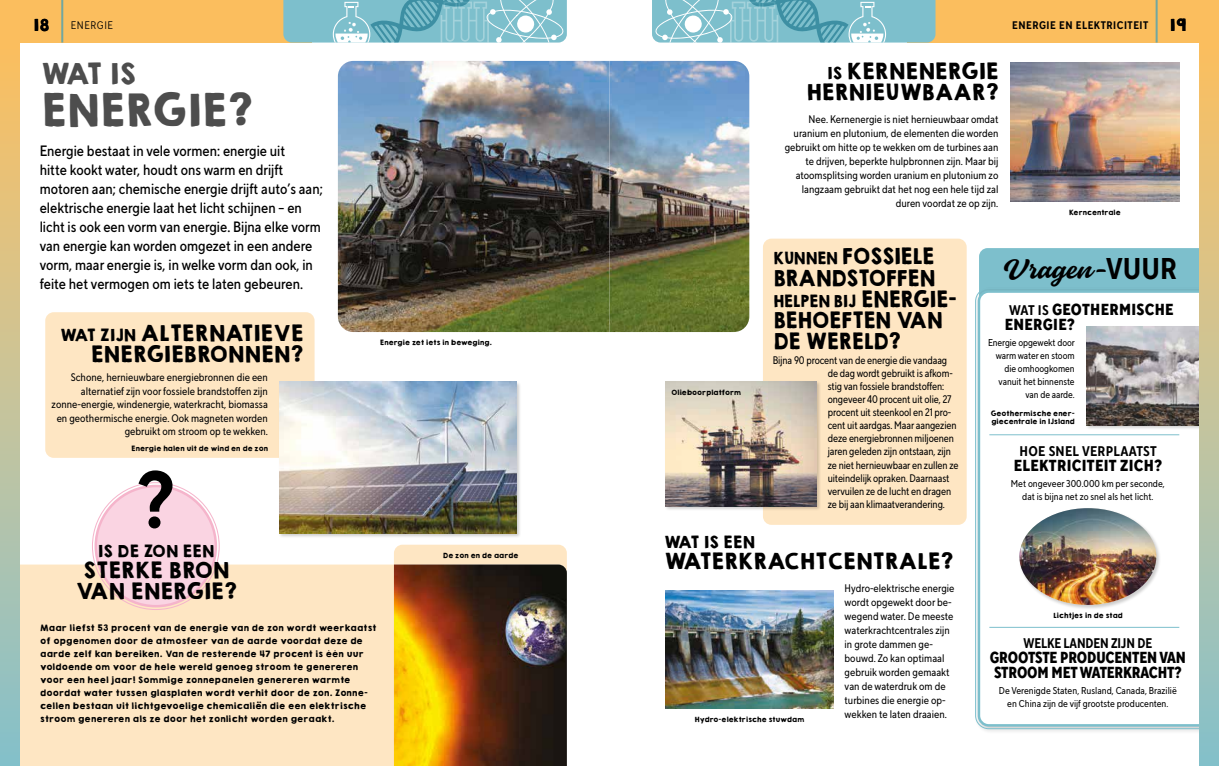
<style>
.page{position:relative;width:1219px;height:766px;background:#fff}
.page>*{position:absolute;margin:0;border:0;box-sizing:border-box;transform-origin:0 0}
.t1{font:700 80px "TT Norms Std Cond";color:#000}
.t2{font:40px "KGHAPPY Solid";letter-spacing:-.02em;color:#4d4d4d}
.t3{font:30px "Monteria";color:#000}
.t4{font:26px "KGHAPPY Solid";color:#4d4d4d}
.t5{font:20px/21px "KGHAPPY Solid";letter-spacing:-.02em;color:#000;text-align:right}
.t6{font:20px/21px "KGHAPPY Solid";letter-spacing:-.04em;color:#000;scale:.96 1}
.t7{font:800 16px/15px "TT Norms Std Cond";letter-spacing:.02em;color:#000}
.t8{font:800 16px/15px "TT Norms Std Cond";letter-spacing:-.01em;color:#000;scale:.94 1}
.t9{font:500 15px/19px "TT Norms Std Cond";color:#000}
.t10{font:15px "KGHAPPY Solid";letter-spacing:-.03em;color:#000}
.t11{font:15px "KGHAPPY Solid";letter-spacing:-.03em;color:#000;scale:.96 1}
.t12{font:700 14px "TT Norms Std Cond";letter-spacing:.005em;color:#000}
.t13{font:700 14px "TT Norms Std Cond";letter-spacing:.005em;color:#000;scale:.94 1}
.t14{font:11px/14px "TT Norms Std Cond";color:#000;text-align:right}
.t15{font:11px/13px "TT Norms Std Cond";color:#000;scale:.96 1}
.t16{font:700 11px "TT Norms Std Cond";letter-spacing:.05em;color:#000}
.t17{font:11px "TT Norms Std Cond";letter-spacing:.05em;color:#000}
.t18{font:10px/13px "TT Norms Std Cond";color:#000;text-align:center}
.t19{font:8px/13px "KGHAPPY Solid";color:#000}
.t20{font:6.5px/8px "KGHAPPY Solid";letter-spacing:-.02em;color:#000}
.s1{font-size:15px}
.s2{font-size:20px}
.s3{font-family:"TT Norms Std Cond";font-weight:700}
.s4{font-weight:700;font-size:14px}
</style>
<div class="page">
<div style="left:0;top:0;width:312px;height:43px;background:#fbbe5e"></div>
<svg style="left:283px;top:0;width:284px;height:43px;background:#86c1cd"></svg>
<hr style="left:61px;top:0;width:2px;height:43px;background:#72a7a0">
<div style="left:394px;top:544px;width:173px;height:48px;background:#fee6c3;border-radius:9px"></div>
<div style="left:20px;top:564px;width:374px;height:201px;background:#fee6c3"></div>
<img style="left:394px;top:564px;width:173px;height:201px">
<div style="left:96px;top:486px;width:120px;height:120px;background:#fad4e2;border-radius:50%"></div>
<div style="left:95px;top:484px;width:122px;height:123px;border:2px solid #f5b4cb;border-radius:50%"></div>
<img style="left:338px;top:61px;width:411px;height:271px">
<div style="left:45px;top:312px;width:270px;height:145px;background:#fee6c3;border-radius:9px"></div>
<div style="left:278px;top:381px;width:243px;height:157px;background:#000;opacity:.2"></div>
<img style="left:279px;top:382px;width:237px;height:151px">
<div style="left:0;top:43px;width:20px;height:722px;background:linear-gradient(to bottom,#ffc163,#89c3ce)"></div>
<div style="left:907px;top:0;width:312px;height:43px;background:#fbbe5e"></div>
<svg style="left:652px;top:0;width:283px;height:43px;background:#85c1cd"></svg>
<hr style="left:1156px;top:0;width:2px;height:43px;background:#72a7a0">
<div style="left:763px;top:238px;width:204px;height:286px;background:#fee6c3;border-radius:9px"></div>
<svg style="left:978px;top:292px;width:221px;height:434px"></svg>
<div style="left:1018px;top:507px;width:143px;height:103px;background:#000;opacity:.2"></div>
<img style="left:1019px;top:508px;width:137px;height:96px">
<hr style="left:989px;top:626px;width:190px;height:1px;background:#7dbfcc">
<hr style="left:989px;top:434px;width:190px;height:1px;background:#7dbfcc">
<div style="left:1085px;top:325px;width:119px;height:105px;background:#000;opacity:.2"></div>
<svg style="left:979px;top:248px;width:220px;height:177px"></svg>
<img style="left:1086px;top:326px;width:113px;height:99px">
<div style="left:1199px;top:43px;width:20px;height:722px;background:linear-gradient(to bottom,#ffc163,#89c3ce)"></div>
<img style="left:665px;top:590px;width:168px;height:118px">
<img style="left:1010px;top:62px;width:169px;height:139px">
<div style="left:664px;top:380px;width:157px;height:131px;background:#000;opacity:.2"></div>
<img style="left:665px;top:381px;width:151px;height:125px">
<h3 class="t10" style="left:33px;top:13px;width:18px">18</h3>
<p class="t16" style="left:1012px;top:18px;width:138px">ENERGIE EN ELEKTRICITEIT</p>
<h3 class="t10" style="left:1170px;top:13px;width:18px">19</h3>
<p class="t17" style="left:71px;top:19px;width:44px">ENERGIE</p>
<h3 class="t4" style="left:40px;top:52px;width:97px">WAT IS</h3>
<h2 class="t2" style="left:40px;top:76px;width:215px">ENERGIE?</h2>
<p class="t9" style="left:40px;top:141px;width:285px">Energie bestaat in vele vormen: energie uit<br>hitte kookt water, houdt ons warm en drijft motoren aan; chemische energie drijft auto’s aan; elektrische energie laat het licht schijnen – en licht is ook een vorm van energie. Bijna elke vorm van energie kan worden omgezet in een andere vorm, maar energie is, in welke vorm dan ook, in feite het vermogen om iets te laten gebeuren.</p>
<h3 class="t5" style="left:60px;top:322px;width:245px"><span class="s1">WAT ZIJN</span> ALTERNATIEVE<br>ENERGIEBRONNEN?</h3>
<p class="t14" style="left:52px;top:370px;width:218px;line-height:13.5px">Schone, hernieuwbare energiebronnen die een alternatief zijn voor fossiele brandstoffen zijn zonne-energie, windenergie, waterkracht, biomassa en geothermische energie. Ook magneten worden gebruikt om stroom op te wekken.</p>
<p class="t20" style="left:131px;top:443px;width:138px">Energie halen uit de wind en de zon</p>
<h1 class="t1" style="left:137px;top:449px;width:39px">?</h1>
<p class="t20" style="left:380px;top:338px;width:113px">Energie zet iets in beweging.</p>
<h3 class="t10" style="left:98px;top:537px;width:118px">IS DE ZON EEN</h3>
<h3 class="t5" style="left:75px;top:558px;width:163px;text-align:center">STERKE BRON<br>VAN ENERGIE?</h3>
<p class="t19" style="left:40px;top:620px;width:338px">Maar liefst 53 procent van de energie van de zon wordt weerkaatst of opgenomen door de atmosfeer van de aarde voordat deze de aarde zelf kan bereiken. Van de resterende 47 procent is één uur voldoende om voor de hele wereld genoeg stroom te genereren voor een heel jaar! Sommige zonnepanelen genereren warmte doordat water tussen glasplaten wordt verhit door de zon. Zonne&shy;cellen bestaan uit lichtgevoelige chemicaliën die een elektrische stroom genereren als ze door het zonlicht worden geraakt.</p>
<p class="t20" style="left:443px;top:551px;width:77px">De zon en de aarde</p>
<p class="t20" style="left:671px;top:388px;width:71px">Olieboorplatform</p>
<h3 class="t5" style="left:806px;top:60px;width:194px"><span class="s1">IS</span> KERNENERGIE<br>HERNIEUWBAAR?</h3>
<p class="t14" style="left:785px;top:112px;width:215px">Nee. Kernenergie is niet hernieuwbaar omdat uranium en plutonium, de elementen die worden gebruikt om hitte op te wekken om de turbines aan te drijven, beperkte hulpbronnen zijn. Maar bij atoomsplitsing worden uranium en plutonium zo langzaam gebruikt dat het nog een hele tijd zal duren voordat ze op zijn.</p>
<p class="t20" style="left:1069px;top:208px;width:53px">Kerncentrale</p>
<h3 class="t6" style="left:773px;top:245px;width:171px"><span class="s1">KUNNEN</span> FOSSIELE<br>BRANDSTOFFEN</h3>
<h3 class="t11" style="left:773px;top:288px;width:193px">HELPEN BIJ <span class="s2">ENERGIE-</span></h3>
<h3 class="t6" style="left:773px;top:308px;width:178px">BEHOEFTEN VAN<br>DE WERELD?</h3>
<p class="t15" style="left:828px;top:354px;width:138px;text-indent:-55px">Bijna 90 procent van de energie die vandaag de dag wordt gebruikt is afkom&shy;stig van fossiele brandstoffen: ongeveer 40 procent uit olie, 27 procent uit steenkool en 21 pro&shy;cent uit aardgas. Maar aangezien deze energiebronnen miljoenen jaren geleden zijn ontstaan, zijn ze niet hernieuwbaar en zullen ze uiteindelijk opraken. Daarnaast vervuilen ze de lucht en dragen ze bĳ aan klimaatverandering.</p>
<h3 class="t3" style="left:1003px;top:249px;width:176px">Vragen-<span class="s3">VUUR</span></h3>
<h3 class="t7" style="left:1005px;top:301px;width:170px"><span class="s4">WAT IS</span> GEOTHERMISCHE<br>ENERGIE?</h3>
<p class="t18" style="left:988px;top:335px;width:88px;text-align:right">Energie opgewekt door warm water en stoom die omhoogkomen vanuit het binnenste van de aarde.</p>
<p class="t20" style="left:990px;top:408px;width:86px">Geothermische ener&shy;giecentrale in IJsland</p>
<p class="t12" style="left:1019px;top:442px;width:139px">HOE SNEL VERPLAATST</p>
<h3 class="t7" style="left:1014px;top:457px;width:150px">ELEKTRICITEIT ZICH?</h3>
<p class="t18" style="left:1011px;top:476px;width:155px">Met ongeveer 300.000 km per seconde, dat is bijna net zo snel als het licht.</p>
<h3 class="t10" style="left:663px;top:529px;width:93px">WAT IS EEN</h3>
<h3 class="t5" style="left:663px;top:549px;width:291px">WATERKRACHTCENTRALE?</h3>
<p class="t14" style="left:845px;top:580px;width:111px;text-align:left">Hydro-elektrische energie wordt opgewekt door be&shy;wegend water. De meeste waterkrachtcentrales zijn in grote dammen ge&shy;bouwd. Zo kan optimaal gebruik worden gemaakt van de waterdruk om de turbines die energie op&shy;wekken te laten draaien.</p>
<p class="t20" style="left:695px;top:715px;width:111px">Hydro-elektrische stuwdam</p>
<p class="t20" style="left:1053px;top:611px;width:71px">Lichtjes in de stad</p>
<p class="t13" style="left:1024px;top:634px;width:138px">WELKE LANDEN ZIJN DE</p>
<h3 class="t8" style="left:990px;top:649px;width:210px">GROOTSTE PRODUCENTEN VAN<br>STROOM MET WATERKRACHT?</h3>
<p class="t18" style="left:999px;top:684px;width:179px">De Verenigde Staten, Rusland, Canada, Brazilië en China zijn de vijf grootste producenten.</p>
</div>
